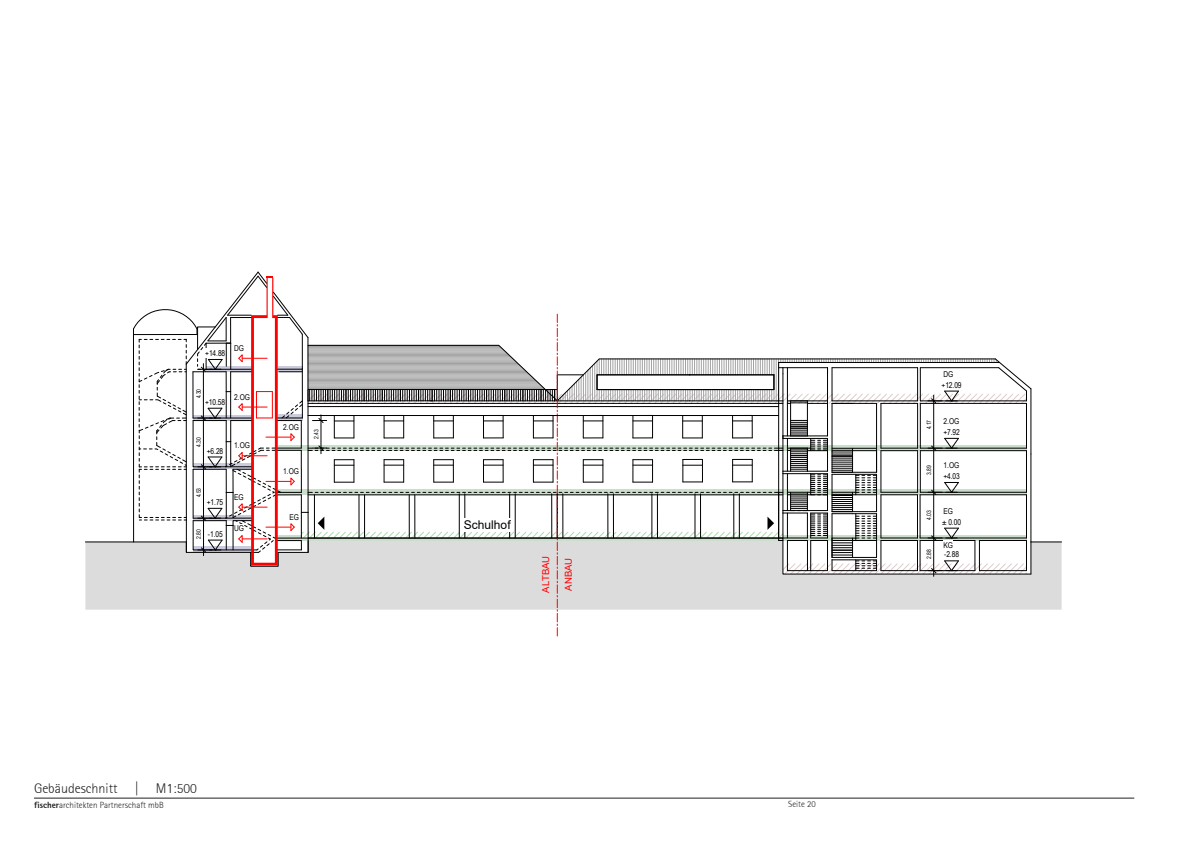
<style>
.page{position:relative;width:1191px;height:842px;background:#fff}
.page>*{position:absolute;margin:0;border:0;box-sizing:border-box;transform-origin:0 0}
.t1{font:300 14px "AT Rotis Sans Serif";color:#231f20}
.t2{font:12px "Arial";letter-spacing:.005em;color:#000}
.t3{font:9.6px "Arial";letter-spacing:-.005em;color:#f00}
.t4{font:300 9px "AT Rotis Sans Serif";color:#231f20}
.t5{font:8.1px "Arial Narrow";letter-spacing:-.01em;color:#000}
.t6{font:8px "Arial Narrow";letter-spacing:-.015em;color:#000}
.t7{font:6.1px "Arial Narrow";letter-spacing:-.015em;color:#000}
.s1{font-family:"AT Rot San Ser Ext Bol";font-weight:400}
</style>
<div class="page">
<hr style="left:34px;top:798px;width:1100px;height:1px;background:#231f20">
<div style="left:85px;top:542px;width:976px;height:68px;background:#dcdcdc"></div>
<hr style="left:85px;top:541px;width:101px;height:1px;background:#000">
<hr style="left:1031px;top:541px;width:30px;height:1px;background:#000">
<svg style="left:133px;top:271px;width:899px;height:365px"></svg>
<p class="t5" style="left:205px;top:347px;width:22px">+14.88</p>
<p class="t6" style="left:234px;top:342px;width:11px">DG</p>
<p class="t7" style="left:194px;top:398px;width:11px;rotate:-90deg">4.30</p>
<p class="t7" style="left:194px;top:447px;width:11px;rotate:-90deg">4.30</p>
<p class="t5" style="left:205px;top:396px;width:22px">+10.58</p>
<p class="t5" style="left:207px;top:445px;width:18px">+6.28</p>
<p class="t6" style="left:234px;top:391px;width:17px">2.OG</p>
<p class="t6" style="left:234px;top:440px;width:17px">1.OG</p>
<p class="t7" style="left:194px;top:497px;width:11px;rotate:-90deg">4.53</p>
<p class="t7" style="left:194px;top:539px;width:11px;rotate:-90deg">2.80</p>
<p class="t5" style="left:207px;top:496px;width:18px">+1.75</p>
<p class="t5" style="left:208px;top:528px;width:16px">-1.05</p>
<p class="t6" style="left:234px;top:491px;width:11px">EG</p>
<p class="t6" style="left:234px;top:523px;width:11px">UG</p>
<p class="t6" style="left:283px;top:421px;width:17px">2.OG</p>
<p class="t6" style="left:283px;top:465px;width:17px">1.OG</p>
<p class="t6" style="left:289px;top:511px;width:11px">EG</p>
<p class="t7" style="left:312px;top:439px;width:11px;rotate:-90deg">2.43</p>
<p class="t2" style="left:464px;top:517px;width:49px">Schulhof</p>
<p class="t3" style="left:539px;top:593px;width:39px;rotate:-90deg">ALTBAU</p>
<p class="t3" style="left:562px;top:591px;width:34px;rotate:-90deg">ANBAU</p>
<p class="t1" style="left:34px;top:780px;width:164px">Gebäudeschnitt | M1:500</p>
<p class="t4" style="left:34px;top:800px;width:131px"><span class="s1">fischer</span>architekten Partnerschaft mbB</p>
<p class="t4" style="left:788px;top:799px;width:29px">Seite 20</p>
<p class="t6" style="left:943px;top:368px;width:11px">DG</p>
<p class="t5" style="left:941px;top:379px;width:22px">+12.09</p>
<p class="t7" style="left:924px;top:429px;width:11px;rotate:-90deg">4.17</p>
<p class="t7" style="left:924px;top:475px;width:11px;rotate:-90deg">3.89</p>
<p class="t7" style="left:924px;top:520px;width:11px;rotate:-90deg">4.03</p>
<p class="t7" style="left:924px;top:559px;width:11px;rotate:-90deg">2.88</p>
<p class="t6" style="left:943px;top:415px;width:17px">2.OG</p>
<p class="t5" style="left:943px;top:426px;width:18px">+7.92</p>
<p class="t6" style="left:943px;top:459px;width:17px">1.OG</p>
<p class="t5" style="left:943px;top:470px;width:18px">+4.03</p>
<p class="t6" style="left:943px;top:505px;width:11px">EG</p>
<p class="t6" style="left:943px;top:539px;width:11px">KG</p>
<p class="t5" style="left:942px;top:516px;width:20px">± 0.00</p>
<p class="t5" style="left:944px;top:549px;width:16px">-2.88</p>
</div>
